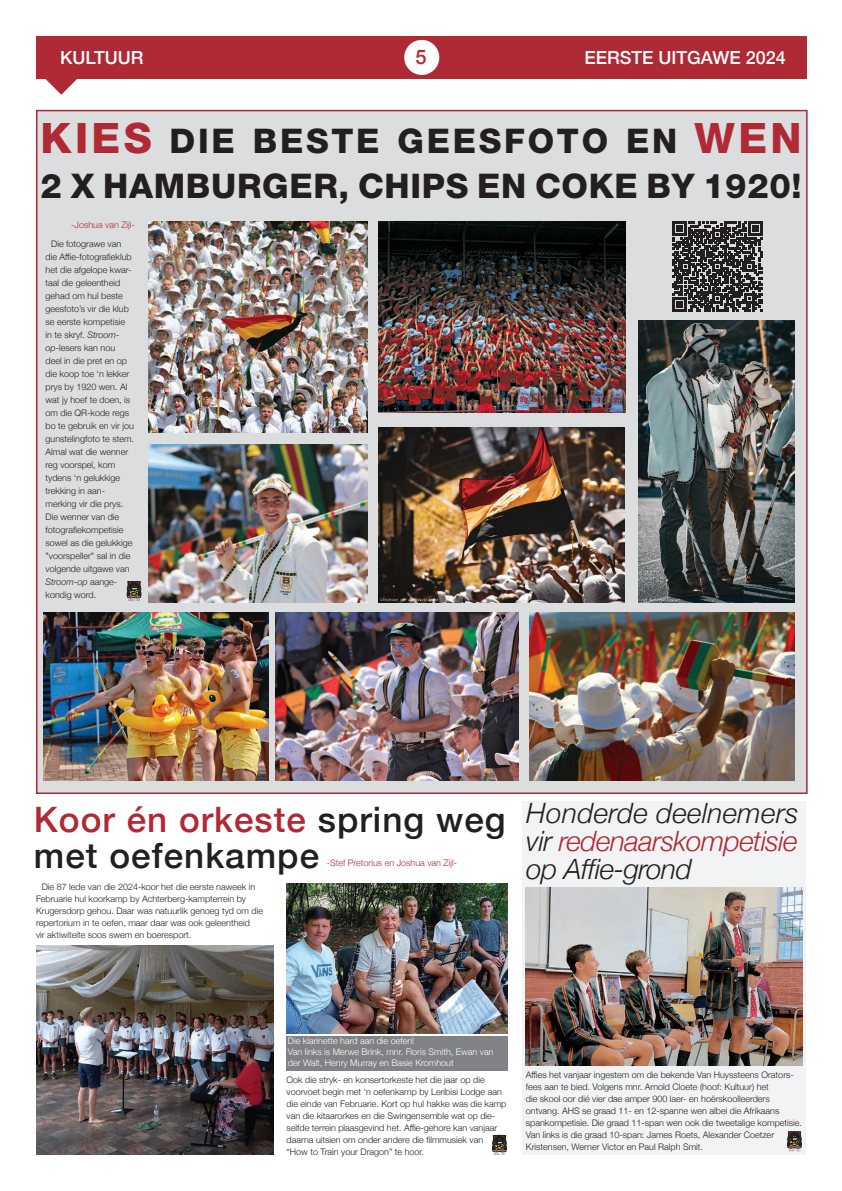
<style>
.page{position:relative;width:842px;height:1191px;background:#fff}
.page>*{position:absolute;margin:0;border:0;box-sizing:border-box;transform-origin:0 0}
.t1{font:500 35px/36px "Helvetica Neue";letter-spacing:.03em;color:#231f20}
.t2{font:800 34px/45px "Helvetica Neue LT Pro";letter-spacing:.02em;color:#231f20}
.t3{font:italic 300 28px/28px "Helvetica Neue";letter-spacing:-.02em;color:#231f20;text-align:justify}
.t4{font:500 20px "Helvetica Neue";color:#af2a34}
.t5{font:500 18px "Helvetica Neue";color:#fff}
.t6{font:300 9px/13px "Helvetica Neue";color:#231f20}
.t7{font:300 9px/11px "Helvetica Neue";color:#fff}
.t8{font:300 9px "Helvetica Neue";color:#af2a34}
.s1{font-size:42px;color:#af2a34}
.s2{font-style:italic}
.s3{color:#af2a34}
</style>
<div class="page">
<div style="left:522px;top:801px;width:284px;height:354px;background:#f2f3f4"></div>
<div style="left:36px;top:110px;width:772px;height:684px;background:#dcdddf;border:2px solid #af2a34"></div>
<svg style="left:45px;top:79px;width:32px;height:16px"></svg>
<div style="left:37px;top:36px;width:770px;height:43px;background:#af2a34"></div>
<div style="left:404px;top:40px;width:35px;height:35px;background:#fff;border-radius:50%"></div>
<img style="left:36px;top:946px;width:238px;height:208px">
<img style="left:526px;top:888px;width:276px;height:177px">
<img style="left:286px;top:883px;width:221px;height:151px">
<div style="left:286px;top:1035px;width:221px;height:35px;background:#808285"></div>
<img style="left:529px;top:612px;width:265px;height:169px">
<img style="left:43px;top:612px;width:225px;height:168px">
<img style="left:149px;top:444px;width:218px;height:158px">
<img style="left:276px;top:612px;width:243px;height:169px">
<img style="left:379px;top:427px;width:246px;height:175px">
<img style="left:379px;top:221px;width:247px;height:192px">
<img style="left:638px;top:320px;width:156px;height:282px">
<img style="left:149px;top:221px;width:218px;height:212px">
<svg style="left:673px;top:222px;width:90px;height:90px"></svg>
<svg style="left:127px;top:581px;width:14px;height:20px"></svg>
<svg style="left:787px;top:1131px;width:14px;height:20px"></svg>
<svg style="left:492px;top:1135px;width:15px;height:19px"></svg>
<p class="t5" style="left:60px;top:43px;width:85px">KULTUUR</p>
<p class="t4" style="left:415px;top:41px;width:13px">5</p>
<p class="t5" style="left:584px;top:43px;width:203px">EERSTE UITGAWE 2024</p>
<p class="t2" style="left:41px;top:119px;width:762px"><span class="s1">KIES</span> DIE BESTE GEESFOTO EN <span class="s1">WEN<br></span>2 X HAMBURGER, CHIPS EN COKE BY 1920!</p>
<p class="t8" style="left:71px;top:218px;width:65px">-Joshua van Zijl-</p>
<p class="t6" style="left:46px;top:236px;width:90px;text-indent:6px">Die fotograwe van die Affie-fotografieklub het die afgelope kwar&shy;taal die geleentheid gehad om hul beste geesfoto’s vir die klub se eerste kompetisie<br>in te skryf. <span class="s2">Stroom&shy;op</span>-lesers kan nou<br>deel in die pret en op die koop toe ‘n lekker prys by 1920 wen. Al wat jy hoef te doen, is om die QR-kode regs bo te gebruik en vir jou gunstelingfoto te stem.<br>Almal wat die wenner reg voorspel, kom tydens ‘n gelukkige trekking in aan&shy;merking vir die prys.<br>Die wenner van die fotografiekompetisie sowel as die gelukkige "voorspeller" sal in die volgende uitgawe van<br><span class="s2">Stroom-op</span> aange&shy;kondig word.</p>
<p class="t1" style="left:34px;top:798px;width:473px"><span class="s3">Koor én orkeste</span> spring weg met oefenkampe</p>
<p class="t6" style="left:36px;top:880px;width:229px;line-height:12px;text-indent:6px">Die 87 lede van die 2024-koor het die eerste naweek in Februarie hul koorkamp by Achterberg-kampterrein by Krugersdorp gehou. Daar was natuurlik genoeg tyd om die repertorium in te oefen, maar daar was ook geleentheid<br>vir aktiwiteite soos swem en boeresport.</p>
<p class="t8" style="left:327px;top:855px;width:132px">-Stef Pretorius en Joshua van Zijl-</p>
<p class="t3" style="left:526px;top:797px;width:274px">Honderde deelnemers vir <span class="s3">redenaarskompetisie </span>op Affie-grond</p>
<p class="t7" style="left:288px;top:1035px;width:207px">Die klarinette hard aan die oefen!<br>Van links is Merwe Brink, mnr. Floris Smith, Ewan van der Walt, Henry Murray en Basie Kromhout</p>
<p class="t6" style="left:286px;top:1072px;width:221px;line-height:12px">Ook die stryk- en konsertorkeste het die jaar op die voorvoet begin met ‘n oefenkamp by Leribisi Lodge aan die einde van Februarie. Kort op hul hakke was die kamp van die kitaarorkes en die Swingensemble wat op die&shy;selfde terrein plaasgevind het. Affie-gehore kan vanjaar daarna uitsien om onder andere die filmmusiek van “How to Train your Dragon” te hoor.</p>
<p class="t6" style="left:526px;top:1068px;width:278px;line-height:12px">Affies het vanjaar ingestem om die bekende Van Huyssteens Orators&shy;fees aan te bied. Volgens mnr. Arnold Cloete (hoof: Kultuur) het<br>die skool oor dié vier dae amper 900 laer- en hoërskoolleerders ontvang. AHS se graad 11- en 12-spanne wen albei die Afrikaans spankompetisie. Die graad 11-span wen ook die tweetalige kompetisie.<br>Van links is die graad 10-span: James Roets, Alexander Coetzer Kristensen, Werner Victor en Paul Ralph Smit.</p>
</div>
